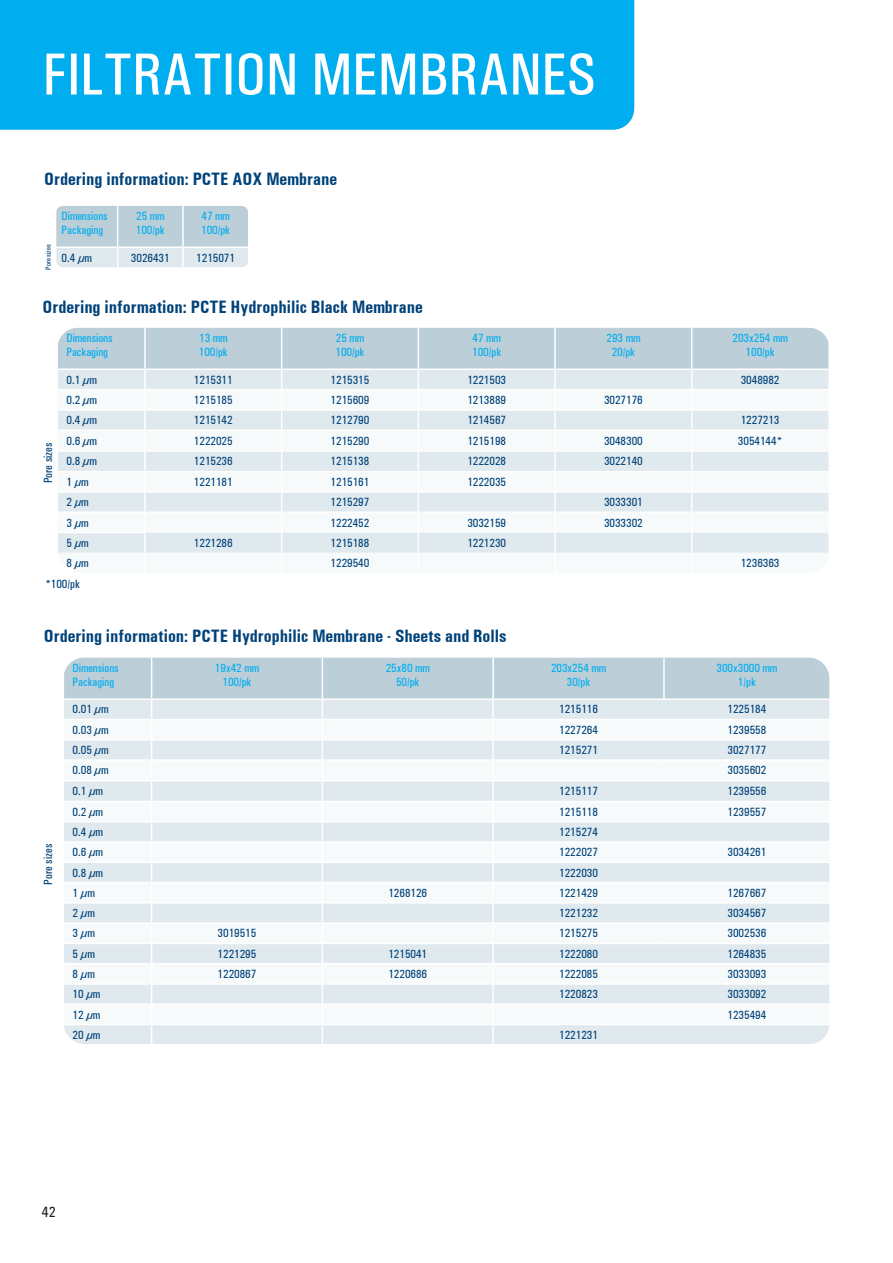
<style>
.page{position:relative;width:893px;height:1263px;background:#fff}
.page>*{position:absolute;margin:0;border:0;box-sizing:border-box;transform-origin:0 0}
.t1{font:500 condensed 60px "Univers";color:#fff}
.t2{font:700 condensed 18px "Univers";color:#004279}
.t3{font:500 condensed 15px "Univers";color:#231f20}
.t4{font:500 condensed 12px "Univers";color:#004279}
.t5{font:500 condensed 12px/14.4px "Univers";color:#00aeef}
.t6{font:500 condensed 7.5px "Univers";color:#004279}
</style>
<div class="page">
<svg style="left:58px;top:327px;width:771px;height:226px"></svg>
<svg style="left:64px;top:658px;width:764px;height:385px"></svg>
<hr style="left:664px;top:1024px;width:166px;height:1px;background:#fff">
<div style="left:51px;top:645px;width:790px;height:411px;border:12px solid #fff;border-radius:27px"></div>
<svg style="left:57px;top:207px;width:190px;height:59px;background:#c9d7df"></svg>
<hr style="left:183px;top:246px;width:65px;height:2px;background:#fff">
<hr style="left:182px;top:248px;width:2px;height:20px;background:#fff">
<div style="left:44px;top:194px;width:216px;height:85px;border:12px solid #fff;border-radius:13px"></div>
<div style="left:0;top:0;width:634px;height:130px;background:#00aeef"></div>
<h1 class="t1" style="left:43px;top:39px;width:555px">FILTRATION MEMBRANES</h1>
<h2 class="t2" style="left:44px;top:168px;width:294px">Ordering information: PCTE AOX Membrane</h2>
<p class="t6" style="left:44px;top:270px;width:27px;rotate:-90deg">Pore sizes</p>
<p class="t5" style="left:62px;top:209px;width:48px">Dimensions<br>Packaging</p>
<p class="t5" style="left:136px;top:209px;width:30px">25 mm<br>100/pk</p>
<p class="t5" style="left:201px;top:209px;width:30px">47 mm<br>100/pk</p>
<p class="t4" style="left:62px;top:250px;width:32px">0.4 µm</p>
<p class="t4" style="left:131px;top:250px;width:40px">3026431</p>
<p class="t4" style="left:196px;top:250px;width:40px">1215071</p>
<h2 class="t2" style="left:43px;top:297px;width:382px">Ordering information: PCTE Hydrophilic Black Membrane</h2>
<p class="t4" style="left:41px;top:483px;width:42px;rotate:-90deg">Pore sizes</p>
<p class="t5" style="left:66px;top:331px;width:48px">Dimensions<br>Packaging</p>
<p class="t5" style="left:199px;top:331px;width:30px">13 mm<br>100/pk</p>
<p class="t5" style="left:335px;top:331px;width:30px">25 mm<br>100/pk</p>
<p class="t5" style="left:472px;top:331px;width:30px">47 mm<br>100/pk</p>
<p class="t5" style="left:606px;top:331px;width:35px;text-align:center">293 mm<br>20/pk</p>
<p class="t5" style="left:733px;top:331px;width:57px;text-align:center">203x254 mm<br>100/pk</p>
<p class="t4" style="left:66px;top:372px;width:32px">0.1 μm</p>
<p class="t4" style="left:194px;top:372px;width:40px">1215311</p>
<p class="t4" style="left:331px;top:372px;width:40px">1215315</p>
<p class="t4" style="left:467px;top:372px;width:40px">1221503</p>
<p class="t4" style="left:741px;top:372px;width:40px">3048982</p>
<p class="t4" style="left:66px;top:393px;width:32px">0.2 μm</p>
<p class="t4" style="left:194px;top:393px;width:40px">1215185</p>
<p class="t4" style="left:331px;top:393px;width:40px">1215609</p>
<p class="t4" style="left:467px;top:393px;width:40px">1213889</p>
<p class="t4" style="left:604px;top:393px;width:40px">3027176</p>
<p class="t4" style="left:66px;top:413px;width:32px">0.4 μm</p>
<p class="t4" style="left:194px;top:413px;width:40px">1215142</p>
<p class="t4" style="left:331px;top:413px;width:40px">1212790</p>
<p class="t4" style="left:467px;top:413px;width:40px">1214567</p>
<p class="t4" style="left:741px;top:413px;width:40px">1227213</p>
<p class="t4" style="left:66px;top:433px;width:32px">0.6 μm</p>
<p class="t4" style="left:194px;top:433px;width:40px">1222025</p>
<p class="t4" style="left:331px;top:433px;width:40px">1215290</p>
<p class="t4" style="left:467px;top:433px;width:40px">1215198</p>
<p class="t4" style="left:604px;top:433px;width:40px">3048300</p>
<p class="t4" style="left:738px;top:433px;width:46px">3054144*</p>
<p class="t4" style="left:66px;top:454px;width:32px">0.8 μm</p>
<p class="t4" style="left:194px;top:454px;width:40px">1215236</p>
<p class="t4" style="left:331px;top:454px;width:40px">1215138</p>
<p class="t4" style="left:467px;top:454px;width:40px">1222028</p>
<p class="t4" style="left:604px;top:454px;width:40px">3022140</p>
<p class="t4" style="left:66px;top:475px;width:24px">1 μm</p>
<p class="t4" style="left:194px;top:475px;width:40px">1221181</p>
<p class="t4" style="left:331px;top:475px;width:40px">1215161</p>
<p class="t4" style="left:467px;top:475px;width:40px">1222035</p>
<p class="t4" style="left:66px;top:495px;width:24px">2 μm</p>
<p class="t4" style="left:331px;top:495px;width:40px">1215297</p>
<p class="t4" style="left:604px;top:495px;width:40px">3033301</p>
<p class="t4" style="left:66px;top:515px;width:24px">3 μm</p>
<p class="t4" style="left:331px;top:515px;width:40px">1222452</p>
<p class="t4" style="left:467px;top:515px;width:40px">3032159</p>
<p class="t4" style="left:604px;top:515px;width:40px">3033302</p>
<p class="t4" style="left:66px;top:536px;width:24px">5 μm</p>
<p class="t4" style="left:194px;top:536px;width:40px">1221286</p>
<p class="t4" style="left:331px;top:536px;width:40px">1215188</p>
<p class="t4" style="left:467px;top:536px;width:40px">1221230</p>
<p class="t4" style="left:66px;top:556px;width:24px">8 μm</p>
<p class="t4" style="left:331px;top:556px;width:40px">1229540</p>
<p class="t4" style="left:741px;top:556px;width:40px">1236363</p>
<p class="t4" style="left:45px;top:577px;width:36px">*100/pk</p>
<h2 class="t2" style="left:44px;top:625px;width:464px">Ordering information: PCTE Hydrophilic Membrane - Sheets and Rolls</h2>
<p class="t4" style="left:41px;top:885px;width:42px;rotate:-90deg">Pore sizes</p>
<p class="t5" style="left:73px;top:660px;width:48px">Dimensions<br>Packaging</p>
<p class="t5" style="left:215px;top:660px;width:46px;text-align:center">19x42 mm<br>100/pk</p>
<p class="t5" style="left:386px;top:660px;width:46px;text-align:center">25x80 mm<br>50/pk</p>
<p class="t5" style="left:551px;top:660px;width:57px;text-align:center">203x254 mm<br>30/pk</p>
<p class="t5" style="left:717px;top:660px;width:62px;text-align:center">300x3000 mm<br>1/pk</p>
<p class="t4" style="left:73px;top:702px;width:37px">0.01 μm</p>
<p class="t4" style="left:559px;top:702px;width:40px">1215116</p>
<p class="t4" style="left:727px;top:702px;width:40px">1225184</p>
<p class="t4" style="left:73px;top:723px;width:37px">0.03 μm</p>
<p class="t4" style="left:559px;top:723px;width:40px">1227264</p>
<p class="t4" style="left:727px;top:723px;width:40px">1239558</p>
<p class="t4" style="left:73px;top:743px;width:37px">0.05 μm</p>
<p class="t4" style="left:559px;top:743px;width:40px">1215271</p>
<p class="t4" style="left:727px;top:743px;width:40px">3027177</p>
<p class="t4" style="left:73px;top:763px;width:37px">0.08 μm</p>
<p class="t4" style="left:727px;top:763px;width:40px">3035602</p>
<p class="t4" style="left:73px;top:784px;width:32px">0.1 μm</p>
<p class="t4" style="left:559px;top:784px;width:40px">1215117</p>
<p class="t4" style="left:727px;top:784px;width:40px">1239556</p>
<p class="t4" style="left:73px;top:805px;width:32px">0.2 μm</p>
<p class="t4" style="left:559px;top:805px;width:40px">1215118</p>
<p class="t4" style="left:727px;top:805px;width:40px">1239557</p>
<p class="t4" style="left:73px;top:825px;width:32px">0.4 μm</p>
<p class="t4" style="left:559px;top:825px;width:40px">1215274</p>
<p class="t4" style="left:73px;top:845px;width:32px">0.6 μm</p>
<p class="t4" style="left:559px;top:845px;width:40px">1222027</p>
<p class="t4" style="left:727px;top:845px;width:40px">3034261</p>
<p class="t4" style="left:73px;top:865px;width:32px">0.8 μm</p>
<p class="t4" style="left:559px;top:865px;width:40px">1222030</p>
<p class="t4" style="left:73px;top:886px;width:24px">1 μm</p>
<p class="t4" style="left:388px;top:886px;width:40px">1268126</p>
<p class="t4" style="left:559px;top:886px;width:40px">1221429</p>
<p class="t4" style="left:727px;top:886px;width:40px">1267667</p>
<p class="t4" style="left:73px;top:906px;width:24px">2 μm</p>
<p class="t4" style="left:559px;top:906px;width:40px">1221232</p>
<p class="t4" style="left:727px;top:906px;width:40px">3034567</p>
<p class="t4" style="left:73px;top:926px;width:24px">3 μm</p>
<p class="t4" style="left:218px;top:926px;width:40px">3019515</p>
<p class="t4" style="left:559px;top:926px;width:40px">1215275</p>
<p class="t4" style="left:727px;top:926px;width:40px">3002536</p>
<p class="t4" style="left:73px;top:947px;width:24px">5 μm</p>
<p class="t4" style="left:218px;top:947px;width:40px">1221295</p>
<p class="t4" style="left:388px;top:947px;width:40px">1215041</p>
<p class="t4" style="left:559px;top:947px;width:40px">1222080</p>
<p class="t4" style="left:727px;top:947px;width:40px">1264835</p>
<p class="t4" style="left:73px;top:967px;width:24px">8 μm</p>
<p class="t4" style="left:218px;top:967px;width:40px">1220867</p>
<p class="t4" style="left:388px;top:967px;width:40px">1220686</p>
<p class="t4" style="left:559px;top:967px;width:40px">1222085</p>
<p class="t4" style="left:727px;top:967px;width:40px">3033093</p>
<p class="t4" style="left:73px;top:987px;width:29px">10 μm</p>
<p class="t4" style="left:559px;top:987px;width:40px">1220823</p>
<p class="t4" style="left:727px;top:987px;width:40px">3033092</p>
<p class="t4" style="left:73px;top:1007px;width:29px">12 μm</p>
<p class="t4" style="left:727px;top:1007px;width:40px">1235494</p>
<p class="t4" style="left:73px;top:1028px;width:29px">20 μm</p>
<p class="t4" style="left:559px;top:1028px;width:40px">1221231</p>
<p class="t3" style="left:42px;top:1203px;width:15px">42</p>
</div>
